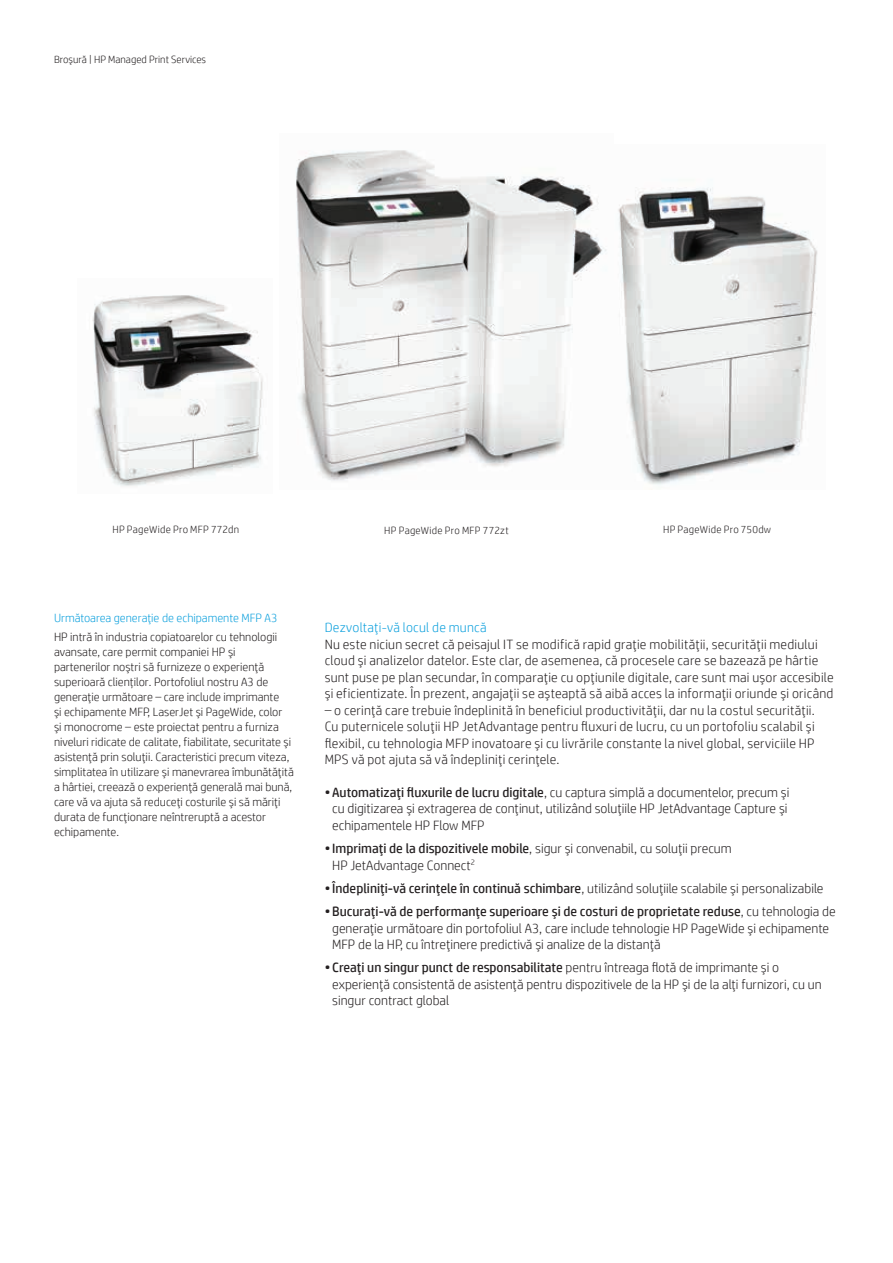
<style>
.page{position:relative;width:893px;height:1263px;background:#fff}
.page>*{position:absolute;margin:0;border:0;box-sizing:border-box;transform-origin:0 0}
.Body{font:300 13.5px/16.5px "HP Simplified";color:#231f20}
.Body_header_bold{font:300 13.5px "HP Simplified";letter-spacing:.015em;color:#0ca0dd}
.Sidebar_body{font:300 12px/15px "HP Simplified";color:#231f20}
.Sidebar_header{font:300 12px "HP Simplified";color:#0ca0dd}
.Body-2{font:300 10.5px "HP Simplified";letter-spacing:.025em;color:#231f20}
.Title_descriptor{font:300 10.5px "HP Simplified";color:#231f20}
.s1{font-weight:400}
</style>
<div class="page">
<img style="left:618px;top:187px;width:200px;height:298px">
<img style="left:92px;top:295px;width:171px;height:191px">
<img style="left:296px;top:150px;width:311px;height:331px">
<p class="Title_descriptor" style="left:54px;top:52px;width:153px">Broşură | HP Managed Print Services</p>
<p class="Body-2" style="left:112px;top:523px;width:128px">HP PageWide Pro MFP 772dn</p>
<p class="Body-2" style="left:384px;top:523px;width:126px">HP PageWide Pro MFP 772zt</p>
<p class="Body-2" style="left:663px;top:522px;width:110px">HP PageWide Pro 750dw</p>
<p class="Sidebar_header" style="left:54px;top:610px;width:225px">Următoarea generaţie de echipamente MFP A3</p>
<p class="Sidebar_body" style="left:54px;top:629px;width:241px">HP intră în industria copiatoarelor cu tehnologii avansate, care permit companiei HP şi partenerilor noştri să furnizeze o experienţă superioară clienților. Portofoliul nostru A3 de generaţie următoare – care include imprimante<br>şi echipamente MFP, LaserJet şi PageWide, color<br>şi monocrome – este proiectat pentru a furniza niveluri ridicate de calitate, fiabilitate, securitate şi asistenţă prin soluţii. Caracteristici precum viteza, simplitatea în utilizare şi manevrarea îmbunătăţită a hârtiei, creează o experienţă generală mai bună, care vă va ajuta să reduceţi costurile şi să măriţi durata de funcţionare neîntreruptă a acestor echipamente.</p>
<p class="Body_header_bold" style="left:325px;top:618px;width:163px">Dezvoltaţi-vă locul de muncă</p>
<p class="Body" style="left:325px;top:635px;width:511px">Nu este niciun secret că peisajul IT se modifică rapid graţie mobilităţii, securităţii mediului cloud şi analizelor datelor. Este clar, de asemenea, că procesele care se bazează pe hârtie sunt puse pe plan secundar, în comparaţie cu opţiunile digitale, care sunt mai uşor accesibile şi eficientizate. În prezent, angajaţii se aşteaptă să aibă acces la informaţii oriunde şi oricând</p>
<p class="Body" style="left:325px;top:701px;width:492px;text-align:justify">– o cerinţă care trebuie îndeplinită în beneficiul productivităţii, dar nu la costul securităţii.<br>Cu puternicele soluţii HP JetAdvantage pentru fluxuri de lucru, cu un portofoliu scalabil şi flexibil, cu tehnologia MFP inovatoare şi cu livrările constante la nivel global, serviciile HP MPS vă pot ajuta să vă îndepliniţi cerinţele.</p>
<p class="Body" style="left:332px;top:783px;width:459px;text-indent:-8px"><span class="s1">• Automatizaţi fluxurile de lucru digitale</span>, cu captura simplă a documentelor, precum şi cu digitizarea şi extragerea de conţinut, utilizând soluţiile HP JetAdvantage Capture şi echipamentele HP Flow MFP</p>
<p class="Body" style="left:332px;top:840px;width:401px;text-indent:-8px"><span class="s1">• Imprimaţi de la dispozitivele mobile</span>, sigur şi convenabil, cu soluţii precum<br>HP JetAdvantage Connect<sup>2</sup></p>
<p class="Body" style="left:325px;top:879px;width:500px"><span class="s1">• Îndepliniţi-vă cerinţele în continuă schimbare</span>, utilizând soluţiile scalabile şi personalizabile</p>
<p class="Body" style="left:332px;top:903px;width:505px;text-indent:-8px"><span class="s1">• Bucuraţi-vă de performanţe superioare şi de costuri de proprietate reduse</span>, cu tehnologia de generaţie următoare din portofoliul A3, care include tehnologie HP PageWide şi echipamente<br>MFP de la HP, cu întreţinere predictivă şi analize de la distanţă</p>
<p class="Body" style="left:332px;top:959px;width:491px;text-indent:-8px"><span class="s1">• Creaţi un singur punct de responsabilitate</span> pentru întreaga flotă de imprimante şi o experienţă consistentă de asistenţă pentru dispozitivele de la HP şi de la alţi furnizori, cu un singur contract global</p>
</div>
